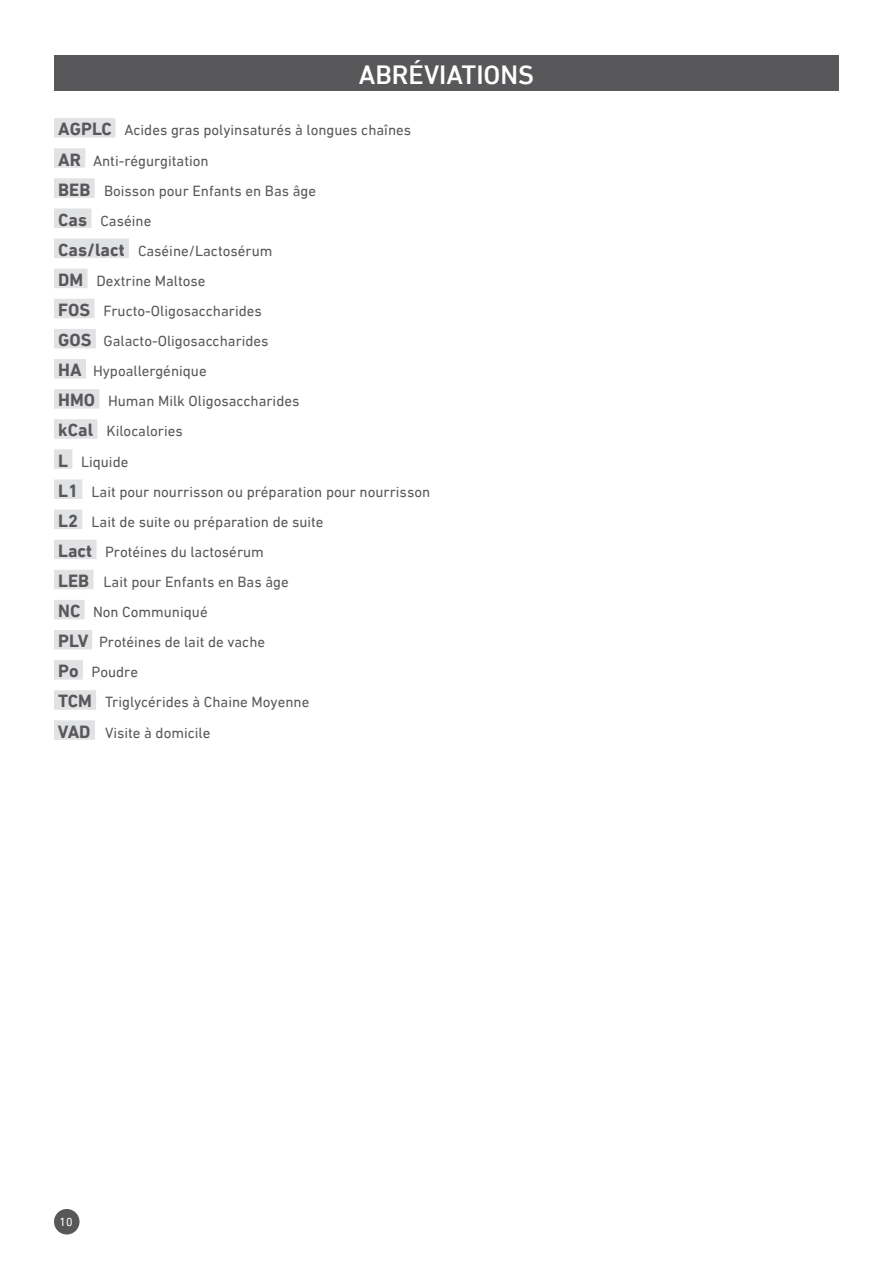
<style>
.page{position:relative;width:893px;height:1263px;background:#fff}
.page>*{position:absolute;margin:0;border:0;box-sizing:border-box;transform-origin:0 0}
.Titre_H1{font:500 27px "DIN Next LT Pro";color:#fff}
.Texte{font:15px "DIN Next LT Pro";color:#58585a}
.t1{font:12px "DIN Next LT Pro";color:#fff}
.s1{font-weight:700;font-size:18px}
</style>
<div class="page">
<div style="left:54px;top:1209px;width:26px;height:25px;background:#58585a;border-radius:50%"></div>
<div style="left:54px;top:55px;width:785px;height:36px;background:#58585a"></div>
<div style="left:54px;top:118px;width:61px;height:20px;background:#e1e2e3"></div>
<div style="left:54px;top:148px;width:31px;height:20px;background:#e1e2e3"></div>
<div style="left:54px;top:178px;width:41px;height:20px;background:#e1e2e3"></div>
<div style="left:54px;top:208px;width:37px;height:20px;background:#e1e2e3"></div>
<div style="left:54px;top:239px;width:75px;height:19px;background:#e1e2e3"></div>
<div style="left:54px;top:269px;width:34px;height:19px;background:#e1e2e3"></div>
<div style="left:54px;top:299px;width:41px;height:19px;background:#e1e2e3"></div>
<div style="left:54px;top:329px;width:42px;height:19px;background:#e1e2e3"></div>
<div style="left:54px;top:359px;width:32px;height:19px;background:#e1e2e3"></div>
<div style="left:54px;top:389px;width:45px;height:20px;background:#e1e2e3"></div>
<div style="left:54px;top:419px;width:43px;height:20px;background:#e1e2e3"></div>
<div style="left:54px;top:449px;width:18px;height:20px;background:#e1e2e3"></div>
<div style="left:54px;top:479px;width:28px;height:20px;background:#e1e2e3"></div>
<div style="left:54px;top:509px;width:28px;height:20px;background:#e1e2e3"></div>
<div style="left:54px;top:540px;width:43px;height:19px;background:#e1e2e3"></div>
<div style="left:54px;top:570px;width:40px;height:19px;background:#e1e2e3"></div>
<div style="left:54px;top:600px;width:31px;height:19px;background:#e1e2e3"></div>
<div style="left:54px;top:630px;width:38px;height:19px;background:#e1e2e3"></div>
<div style="left:54px;top:660px;width:29px;height:20px;background:#e1e2e3"></div>
<div style="left:54px;top:690px;width:42px;height:20px;background:#e1e2e3"></div>
<div style="left:54px;top:720px;width:41px;height:20px;background:#e1e2e3"></div>
<h1 class="Titre_H1" style="left:359px;top:59px;width:177px">ABRÉVIATIONS</h1>
<p class="Texte" style="left:58px;top:122px;width:354px"><span class="s1">AGPLC</span> Acides gras polyinsaturés à longues chaînes</p>
<p class="Texte" style="left:58px;top:152px;width:152px"><span class="s1">AR</span> Anti-régurgitation</p>
<p class="Texte" style="left:58px;top:182px;width:259px"><span class="s1">BEB</span> Boisson pour Enfants en Bas âge</p>
<p class="Texte" style="left:58px;top:212px;width:95px"><span class="s1">Cas</span> Caséine</p>
<p class="Texte" style="left:58px;top:242px;width:216px"><span class="s1">Cas/lact</span> Caséine/Lactosérum</p>
<p class="Texte" style="left:58px;top:272px;width:149px"><span class="s1">DM</span> Dextrine Maltose</p>
<p class="Texte" style="left:58px;top:302px;width:205px"><span class="s1">FOS</span> Fructo-Oligosaccharides</p>
<p class="Texte" style="left:58px;top:332px;width:212px"><span class="s1">GOS</span> Galacto-Oligosaccharides</p>
<p class="Texte" style="left:58px;top:362px;width:150px"><span class="s1">HA</span> Hypoallergénique</p>
<p class="Texte" style="left:58px;top:393px;width:243px"><span class="s1">HMO</span> Human Milk Oligosaccharides</p>
<p class="Texte" style="left:58px;top:423px;width:126px"><span class="s1">kCal</span> Kilocalories</p>
<p class="Texte" style="left:58px;top:453px;width:72px"><span class="s1">L</span> Liquide</p>
<p class="Texte" style="left:58px;top:483px;width:373px"><span class="s1">L1</span> Lait pour nourrisson ou préparation pour nourrisson</p>
<p class="Texte" style="left:58px;top:513px;width:267px"><span class="s1">L2</span> Lait de suite ou préparation de suite</p>
<p class="Texte" style="left:58px;top:543px;width:207px"><span class="s1">Lact</span> Protéines du lactosérum</p>
<p class="Texte" style="left:58px;top:573px;width:232px"><span class="s1">LEB</span> Lait pour Enfants en Bas âge</p>
<p class="Texte" style="left:58px;top:603px;width:151px"><span class="s1">NC</span> Non Communiqué</p>
<p class="Texte" style="left:58px;top:633px;width:208px"><span class="s1">PLV</span> Protéines de lait de vache</p>
<p class="Texte" style="left:58px;top:664px;width:81px"><span class="s1">Po</span> Poudre</p>
<p class="Texte" style="left:58px;top:694px;width:253px"><span class="s1">TCM</span> Triglycérides à Chaine Moyenne</p>
<p class="Texte" style="left:58px;top:724px;width:154px"><span class="s1">VAD</span> Visite à domicile</p>
<p class="t1" style="left:59px;top:1215px;width:15px">10</p>
</div>
